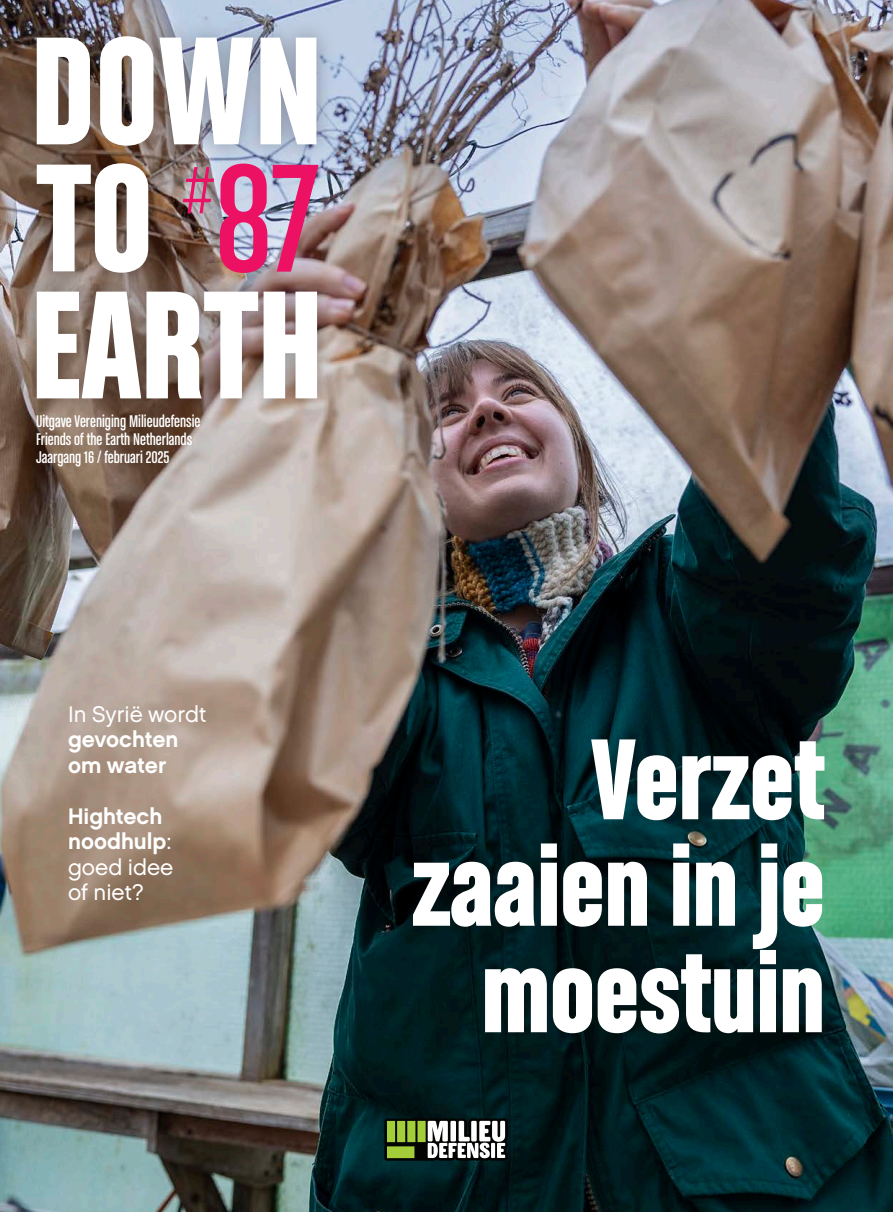
<style>
.page{position:relative;width:893px;height:1212px;background:#fff}
.page>*{position:absolute;margin:0;border:0;box-sizing:border-box;transform-origin:0 0}
.t1{font:163.8px "Chalet Comprime Cologne Seventy";color:#ec1163}
.t2{font:122.4px/106.5px "Chalet Comprime Hong Kong Sixty";color:#fff;text-align:right}
.t3{font:22.5px/25.5px "Chalet New York Nineteen Sixty";color:#fff}
.t4{font:22.5px/25.5px "Chalet London Nineteen Sixty";color:#fff}
.t5{font:18px/18px "Chalet Comprime Cologne Sixty";color:#fff}
.s1{font-family:"Chalet London Nineteen Sixty"}
</style>
<div class="page">
<img style="left:0;top:0;width:893px;height:1212px">
<div style="left:18px;top:18px;width:318px;height:399px;background:#231f20;opacity:.35"></div>
<svg style="left:37px;top:292px;width:280px;height:106px"></svg>
<svg style="left:37px;top:163px;width:111px;height:110px"></svg>
<svg style="left:37px;top:36px;width:279px;height:110px"></svg>
<svg style="left:384px;top:1118px;width:124px;height:43px"></svg>
<div style="left:387px;top:1121px;width:8px;height:21px;background:#a3cd39"></div>
<div style="left:397px;top:1121px;width:8px;height:21px;background:#a3cd39"></div>
<div style="left:407px;top:1121px;width:8px;height:21px;background:#a3cd39"></div>
<div style="left:417px;top:1121px;width:9px;height:21px;background:#a3cd39"></div>
<div style="left:387px;top:1146px;width:27px;height:12px;background:#a3cd39"></div>
<h1 class="t1" style="left:181px;top:127px;width:141px"><sup>#</sup>87</h1>
<p class="t5" style="left:36px;top:412px;width:166px">Uitgave Vereniging Milieudefensie<br>Friends of the Earth Netherlands<br>Jaargang 16 / februari 2025</p>
<p class="t4" style="left:68px;top:701px;width:140px">In Syrië wordt</p>
<p class="t3" style="left:68px;top:726px;width:112px">gevochten om water</p>
<p class="t3" style="left:68px;top:803px;width:105px">Hightech noodhulp<span class="s1">:</span></p>
<p class="t4" style="left:68px;top:854px;width:107px">goed idee of niet?</p>
<h2 class="t2" style="left:412px;top:722px;width:414px">Verzet zaaien in je moestuin</h2>
</div>
